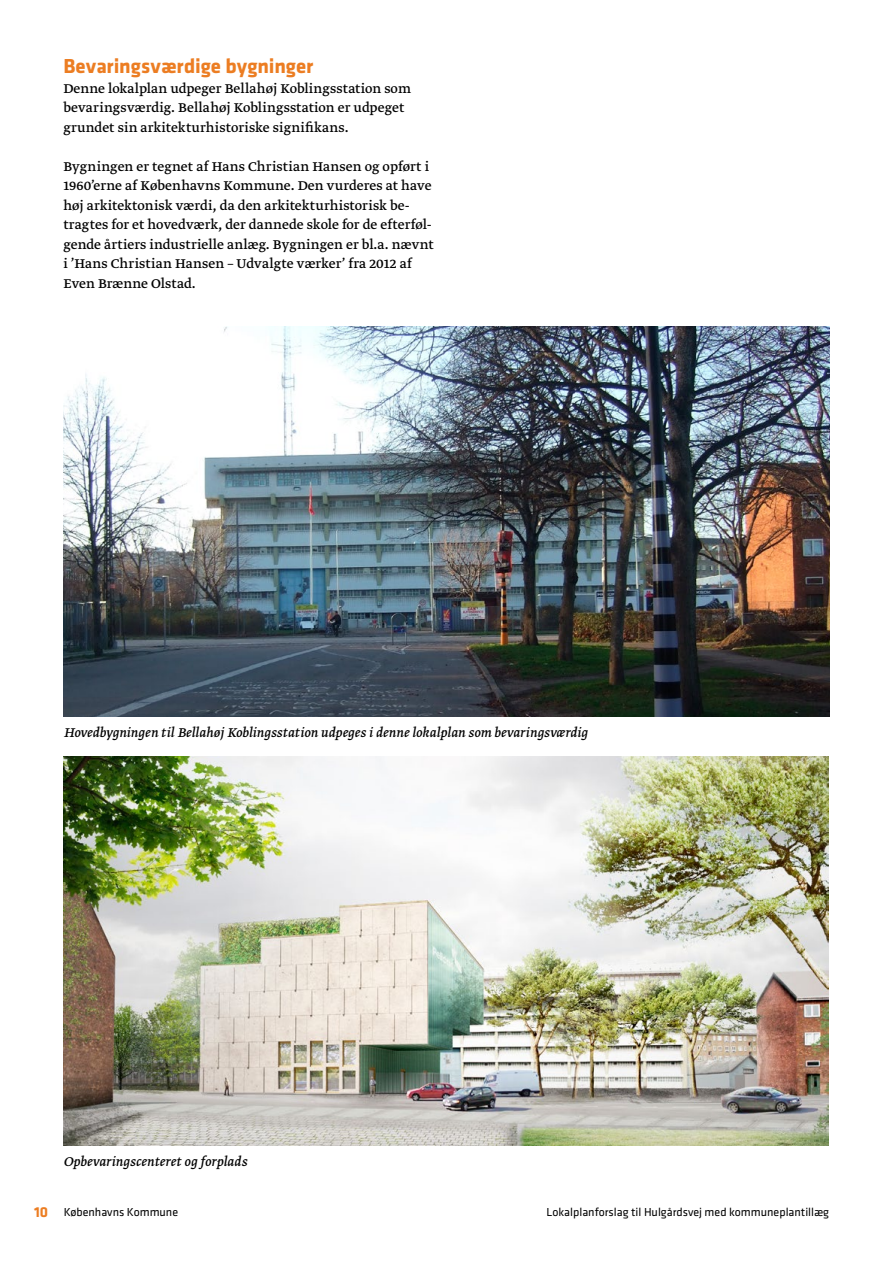
<style>
.page{position:relative;width:893px;height:1263px;background:#fff}
.page>*{position:absolute;margin:0;border:0;box-sizing:border-box;transform-origin:0 0}
.t1{font:700 21px "Klavika";letter-spacing:-.005em;color:#ec7d22}
.t2{font:15px/19.5px "Greta Text";letter-spacing:.005em;color:#000}
.t3{font:italic 15px "Greta Text";letter-spacing:.005em;color:#000}
.t4{font:12px "Klavika";color:#000}
.s1{font-weight:700;font-size:15px;color:#ec7d22}
</style>
<div class="page">
<img style="left:64px;top:756px;width:764px;height:390px">
<img style="left:64px;top:327px;width:765px;height:390px">
<h1 class="t1" style="left:63px;top:55px;width:251px">Bevaringsværdige bygninger</h1>
<p class="t2" style="left:63px;top:79px;width:349px">Denne lokalplan udpeger Bellahøj Koblingsstation som bevaringsværdig. Bellahøj Koblingsstation er udpeget grundet sin arkitekturhistoriske signifikans.</p>
<p class="t2" style="left:63px;top:157px;width:372px">Bygningen er tegnet af Hans Christian Hansen og opført i 1960’erne af Københavns Kommune. Den vurderes at have høj arkitektonisk værdi, da den arkitekturhistorisk be&shy;tragtes for et hovedværk, der dannede skole for de efterføl&shy;gende årtiers industrielle anlæg. Bygningen er bl.a. nævnt i ’Hans Christian Hansen – Udvalgte værker’ fra 2012 af Even Brænne Olstad.</p>
<p class="t3" style="left:64px;top:726px;width:526px">Hovedbygningen til Bellahøj Koblingsstation udpeges i denne lokalplan som bevaringsværdig</p>
<p class="t3" style="left:64px;top:1155px;width:185px">Opbevaringscenteret og forplads</p>
<p class="t4" style="left:34px;top:1207px;width:146px"><span class="s1">10</span> Københavns Kommune</p>
<p class="t4" style="left:547px;top:1207px;width:284px">Lokalplanforslag til Hulgårdsvej med kommuneplantillæg</p>
</div>
